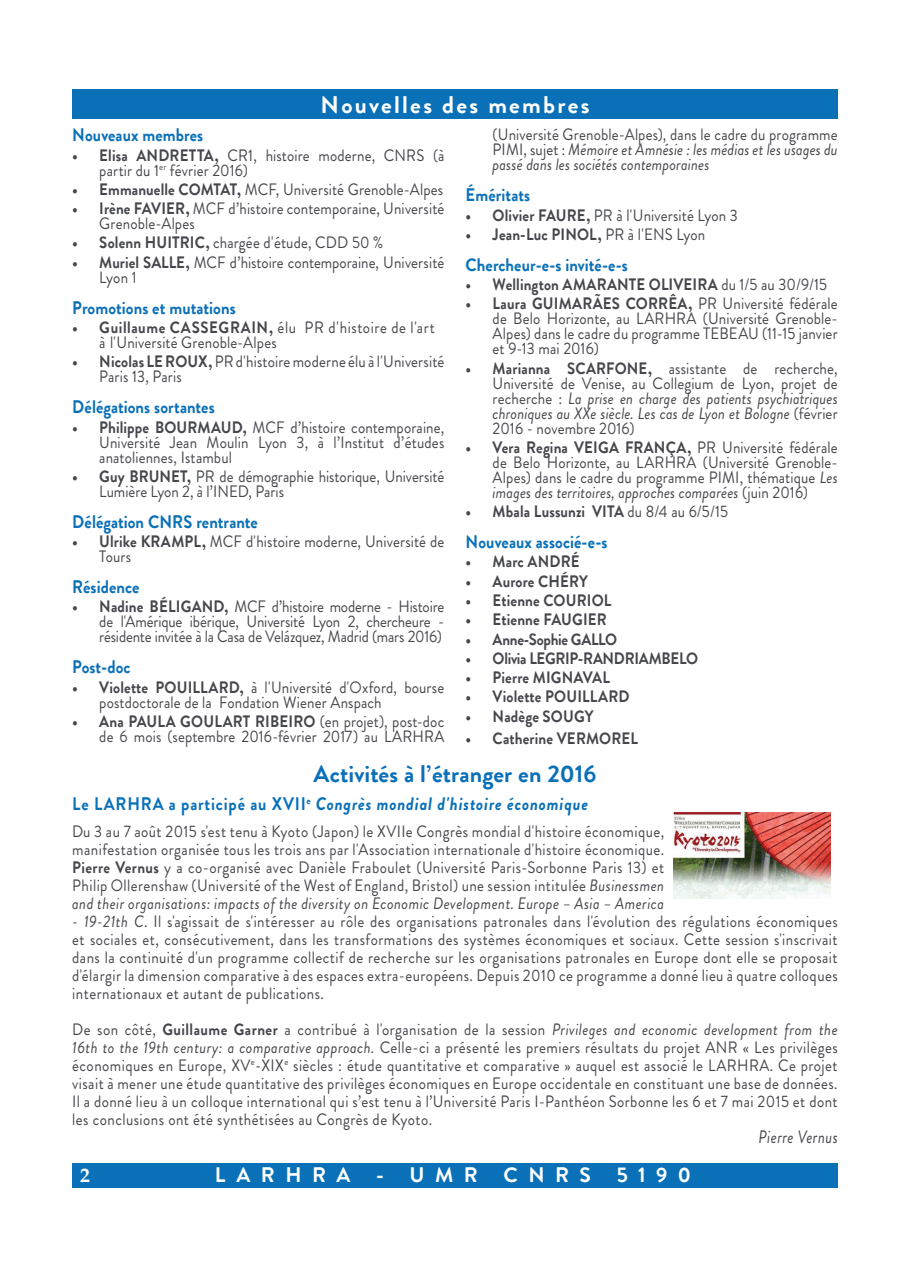
<style>
.page{position:relative;width:910px;height:1280px;background:#fff}
.page>*{position:absolute;margin:0;border:0;box-sizing:border-box;transform-origin:0 0}
.t1{font:700 24px "Brandon Grotesque";letter-spacing:.005em;color:#0a70b8}
.t2{font:700 24px "Brandon Grotesque";letter-spacing:.095em;color:#fff}
.t3{font:700 21px "Brandon Grotesque";letter-spacing:.5em;color:#fff}
.t4{font:700 19.5px "Book Antiqua";color:#fff}
.t5{font:700 18.15px "Brandon Grotesque";letter-spacing:.005em;color:#0a70b8;scale:.91 1}
.t6{font:italic 700 18.15px "Brandon Grotesque";letter-spacing:.05em;color:#0a70b8;scale:.91 1}
.t7{font:italic 18px "Brandon Grotesque";letter-spacing:.03em;color:#46474c;scale:.83 1}
.t8{font:16.5px/15px "Brandon Grotesque";letter-spacing:.01em;color:#46474c;scale:.91 1}
.t9{font:700 16.5px "Brandon Grotesque";letter-spacing:.01em;color:#46474c;scale:.91 1}
.t10{font:italic 16.5px/15px "Brandon Grotesque";letter-spacing:.01em;color:#46474c;text-align:justify;scale:.91 1}
.t11{font:700 16.5px "Brandon Grotesque";letter-spacing:-.02em;color:#46474c;scale:.91 1}
.s1{font-weight:700}
.s2{font-style:normal}
.s3{font-weight:400}
.s4{font-style:italic}
</style>
<div class="page">
<div style="left:73px;top:1163px;width:764px;height:24px;background:#0a70b8"></div>
<div style="left:72px;top:1163px;width:26px;height:24px;background:#0a70b8"></div>
<div style="left:72px;top:89px;width:766px;height:30px;background:#0a70b8"></div>
<img style="left:673px;top:812px;width:157px;height:87px">
<h1 class="t2" style="left:320px;top:87px;width:271px">Nouvelles des membres</h1>
<p class="t5" style="left:72px;top:122px;width:145px">Nouveaux membres</p>
<p class="t8" style="left:99px;top:148px;width:381px;text-indent:-27px"><span class="s1">• Elisa ANDRETTA,</span> CR1, histoire moderne, CNRS (à partir du 1<sup>er</sup> février 2016)</p>
<p class="t8" style="left:72px;top:182px;width:409px"><span class="s1">• Emmanuelle COMTAT,</span> MCF, Université Grenoble-Alpes</p>
<p class="t8" style="left:99px;top:201px;width:381px;text-indent:-27px"><span class="s1">• Irène FAVIER,</span> MCF d’histoire contemporaine, Université<br>Grenoble-Alpes</p>
<p class="t8" style="left:72px;top:236px;width:343px"><span class="s1">• Solenn HUITRIC,</span> chargée d'étude, CDD 50 %</p>
<p class="t8" style="left:99px;top:255px;width:381px;text-indent:-27px"><span class="s1">• Muriel SALLE,</span> MCF d’histoire contemporaine, Université<br>Lyon 1</p>
<p class="t5" style="left:72px;top:295px;width:181px">Promotions et mutations</p>
<p class="t8" style="left:99px;top:320px;width:370px;text-indent:-27px"><span class="s1">• Guillaume CASSEGRAIN,</span> élu PR d'histoire de l'art à l'Université Grenoble-Alpes</p>
<p class="t8" style="left:99px;top:354px;width:381px;text-indent:-27px"><span class="s1">• Nicolas LE ROUX,</span> PR d'histoire moderne élu à l'Université<br>Paris 13, Paris</p>
<p class="t5" style="left:72px;top:394px;width:158px">Délégations sortantes</p>
<p class="t8" style="left:99px;top:420px;width:381px;text-align:justify;text-indent:-27px"><span class="s1">• Philippe BOURMAUD,</span> MCF d’histoire contemporaine, Université Jean Moulin Lyon 3, à l’Institut d’études anatoliennes, Istambul</p>
<p class="t8" style="left:99px;top:469px;width:381px;text-indent:-27px"><span class="s1">• Guy BRUNET,</span> PR de démographie historique, Université<br>Lumière Lyon 2, à l’INED, Paris</p>
<p class="t5" style="left:72px;top:509px;width:206px">Délégation CNRS rentrante</p>
<p class="t8" style="left:99px;top:534px;width:381px;text-indent:-27px"><span class="s1">• Ulrike KRAMPL,</span> MCF d'histoire moderne, Université de<br>Tours</p>
<p class="t5" style="left:72px;top:574px;width:75px">Résidence</p>
<p class="t8" style="left:99px;top:599px;width:381px;text-align:justify;text-indent:-27px"><span class="s1">• Nadine BÉLIGAND,</span> MCF d’histoire moderne - Histoire de l'Amérique ibérique, Université Lyon 2, chercheure - résidente invitée à la Casa de Velázquez, Madrid (mars 2016)</p>
<p class="t5" style="left:72px;top:654px;width:66px">Post-doc</p>
<p class="t8" style="left:99px;top:680px;width:381px;text-indent:-27px"><span class="s1">• Violette POUILLARD,</span> à l'Université d'Oxford, bourse postdoctorale de la Fondation Wiener Anspach</p>
<p class="t8" style="left:72px;top:714px;width:410px;text-align:right"><span class="s1">• Ana PAULA GOULART RIBEIRO</span> (en projet), post-doc de 6 mois (septembre 2016-février 2017) au LARHRA</p>
<p class="t10" style="left:493px;top:127px;width:381px"><span class="s2">(Université Grenoble-Alpes), dans le cadre du programme PIMI, sujet :</span> Mémoire et Amnésie : les médias et les usages du passé dans les sociétés contemporaines</p>
<p class="t5" style="left:466px;top:182px;width:73px">Éméritats</p>
<p class="t8" style="left:466px;top:208px;width:301px"><span class="s1">• Olivier FAURE,</span> PR à l'Université Lyon 3</p>
<p class="t9" style="left:466px;top:223px;width:265px">• Jean-Luc PINOL, <span class="s3">PR à l'ENS Lyon</span></p>
<p class="t5" style="left:466px;top:252px;width:180px">Chercheur-e-s invité-e-s</p>
<p class="t9" style="left:466px;top:273px;width:399px">• Wellington AMARANTE OLIVEIRA <span class="s3">du 1/5 au 30/9/15</span></p>
<p class="t8" style="left:493px;top:296px;width:381px;text-align:justify;text-indent:-27px"><span class="s1">• Laura GUIMARÃES CORRÊA,</span> PR Université fédérale de Belo Horizonte, au LARHRA (Université Grenoble-Alpes) dans le cadre du programme TEBEAU (11-15 janvier et 9-13 mai 2016)</p>
<p class="t8" style="left:493px;top:361px;width:381px;text-align:justify;text-indent:-27px"><span class="s1">• Marianna SCARFONE,</span> assistante de recherche, Université de Venise, au Collegium de Lyon, projet de recherche : <span class="s4">La prise en charge des patients psychiatriques chroniques au XXe siècle. Les cas de Lyon et Bologne</span> (février 2016 - novembre 2016)</p>
<p class="t8" style="left:493px;top:440px;width:381px;text-align:justify;text-indent:-27px"><span class="s1">• Vera Regina VEIGA FRANÇA,</span> PR Université fédérale de Belo Horizonte, au LARHRA (Université Grenoble-Alpes) dans le cadre du programme PIMI, thématique <span class="s4">Les images des territoires, approches comparées</span> (juin 2016)</p>
<p class="t9" style="left:466px;top:500px;width:290px">• Mbala Lussunzi VITA <span class="s3">du 8/4 au 6/5/15</span></p>
<p class="t5" style="left:466px;top:529px;width:157px">Nouveaux associé-e-s</p>
<p class="t9" style="left:466px;top:550px;width:127px">• Marc ANDRÉ</p>
<p class="t9" style="left:466px;top:569px;width:136px">• Aurore CHÉRY</p>
<p class="t9" style="left:466px;top:589px;width:162px">• Etienne COURIOL</p>
<p class="t9" style="left:466px;top:608px;width:157px">• Etienne FAUGIER</p>
<p class="t11" style="left:466px;top:627px;width:168px">• Anne-Sophie GALLO</p>
<p class="t11" style="left:466px;top:646px;width:257px">• Olivia LEGRIP-RANDRIAMBELO</p>
<p class="t9" style="left:466px;top:666px;width:160px">• Pierre MIGNAVAL</p>
<p class="t9" style="left:466px;top:685px;width:182px">• Violette POUILLARD</p>
<p class="t9" style="left:466px;top:704px;width:142px">• Nadège SOUGY</p>
<p class="t9" style="left:466px;top:726px;width:191px">• Catherine VERMOREL</p>
<h1 class="t1" style="left:314px;top:756px;width:284px">Activités à l’étranger en 2016</h1>
<p class="t6" style="left:72px;top:790px;width:568px"><span class="s2">Le LARHRA a participé au XVII</span><sup>e</sup> Congrès mondial d'histoire économique</p>
<p class="t8" style="left:72px;top:822px;width:652px;line-height:18px;text-align:justify">Du 3 au 7 août 2015 s'est tenu à Kyoto (Japon) le XVIIe Congrès mondial d'histoire économique, manifestation organisée tous les trois ans par l'Association internationale d'histoire économique.<br><span class="s1">Pierre Vernus</span> y a co-organisé avec Danièle Fraboulet (Université Paris-Sorbonne Paris 13) et Philip Ollerenshaw (Université of the West of England, Bristol) une session intitulée <span class="s4">Businessmen and their organisations: impacts of the diversity on Economic Development. Europe – Asia – America</span></p>
<p class="t8" style="left:72px;top:912px;width:843px;line-height:18px;text-align:justify"><span class="s4">- 19-21th C</span>. Il s'agissait de s'intéresser au rôle des organisations patronales dans l'évolution des régulations économiques et sociales et, consécutivement, dans les transformations des systèmes économiques et sociaux. Cette session s'inscrivait dans la continuité d'un programme collectif de recherche sur les organisations patronales en Europe dont elle se proposait d'élargir la dimension comparative à des espaces extra-européens. Depuis 2010 ce programme a donné lieu à quatre colloques internationaux et autant de publications.</p>
<p class="t8" style="left:72px;top:1020px;width:843px;line-height:18px;text-align:justify">De son côté, <span class="s1">Guillaume Garner</span> a contribué à l'organisation de la session <span class="s4">Privileges and economic development from the 16th to the 19th century: a comparative approach.</span> Celle-ci a présenté les premiers résultats du projet ANR « Les privilèges économiques en Europe, XV<sup>e</sup>-XIX<sup>e</sup> siècles : étude quantitative et comparative » auquel est associé le LARHRA. Ce projet visait à mener une étude quantitative des privilèges économiques en Europe occidentale en constituant une base de données.<br>Il a donné lieu à un colloque international qui s’est tenu à l’Université Paris I-Panthéon Sorbonne les 6 et 7 mai 2015 et dont les conclusions ont été synthétisées au Congrès de Kyoto.</p>
<p class="t7" style="left:759px;top:1124px;width:97px">Pierre Vernus</p>
<p class="t4" style="left:80px;top:1162px;width:11px">2</p>
<p class="t3" style="left:215px;top:1160px;width:478px">LARHRA - UMR CNRS 5190</p>
</div>
